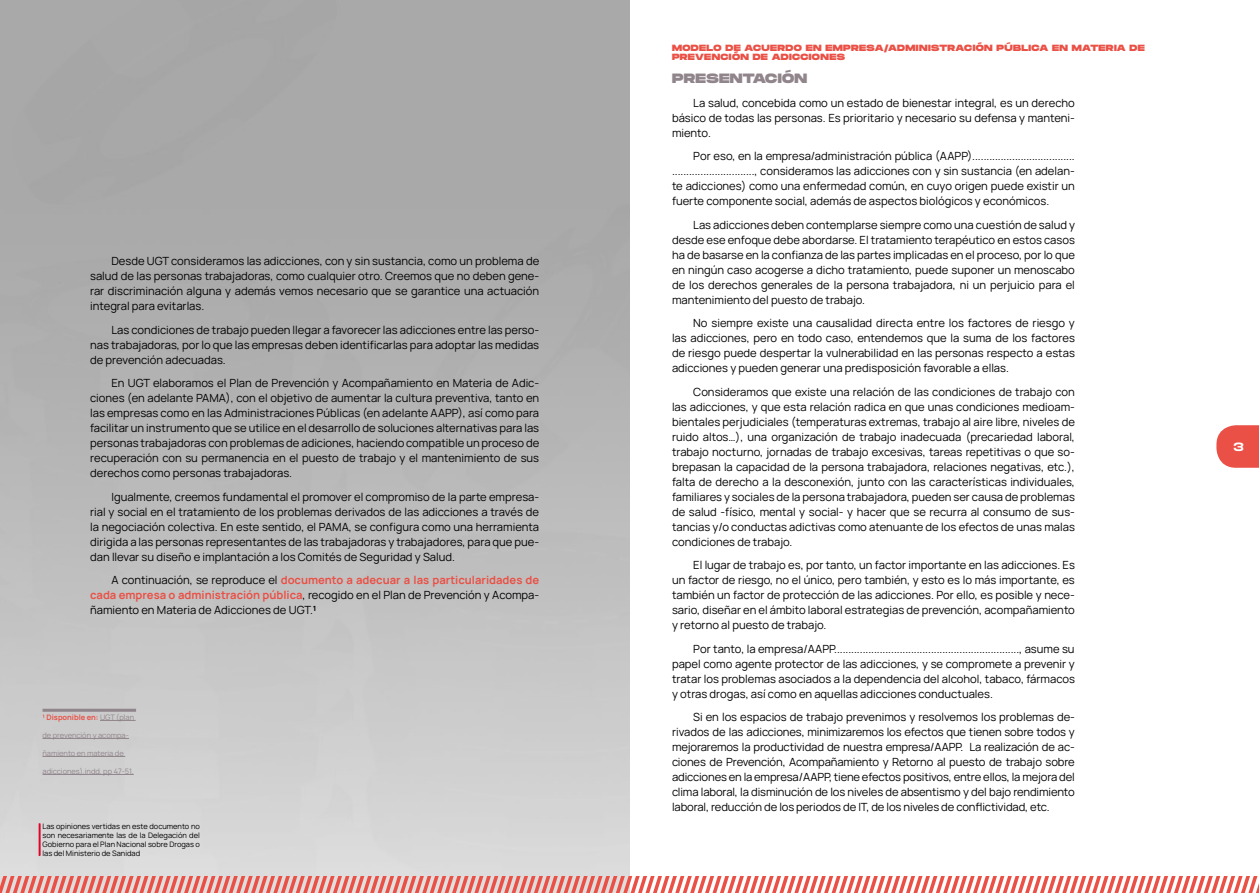
<style>
.page{position:relative;width:1259px;height:893px;background:#fff}
.page>*{position:absolute;margin:0;border:0;box-sizing:border-box;transform-origin:0 0}
.t1{font:800 13.5px "Monument Extended";letter-spacing:.025em;color:#91858c}
.t2{font:12px "Monument Extended";color:#fff}
.t3{font:11.25px/15px "Manrope";color:#000;text-align:justify}
.t4{font:800 9px/8.2px "Monument Extended";letter-spacing:.04em;color:#ea5045}
.t5{font:7.5px/9px "Manrope";color:#000;text-align:justify}
.t6{font:7.5px "Manrope";color:#91858c}
.t7{font:700 7.5px "Manrope";color:#ea5045}
.s1{font-weight:700;color:#ea5045}
.s2{font-weight:800}
.s3{font-weight:400;color:#91858c}
</style>
<div class="page">
<img style="left:0;top:0;width:629px;height:876px">
<hr style="left:43px;top:709px;width:93px;height:3px;background:#91858c">
<hr style="left:100px;top:720px;width:36px;height:1px;background:#91858c">
<hr style="left:43px;top:738px;width:86px;height:1px;background:#91858c">
<hr style="left:43px;top:756px;width:82px;height:1px;background:#91858c">
<hr style="left:43px;top:774px;width:91px;height:1px;background:#91858c">
<div style="left:39px;top:823px;width:1px;height:33px;border:2px solid #dd052b"></div>
<svg style="left:0;top:876px;width:1259px;height:17px"></svg>
<svg style="left:1216px;top:425px;width:43px;height:43px;background:#ec6258"></svg>
<p class="t3" style="left:90px;top:253px;width:450px;text-indent:21px">Desde UGT consideramos las adicciones, con y sin sustancia, como un problema de salud de las personas trabajadoras, como cualquier otro. Creemos que no deben gene&shy;rar discriminación alguna y además vemos necesario que se garantice una actuación integral para evitarlas.</p>
<p class="t3" style="left:90px;top:321px;width:450px;text-indent:21px">Las condiciones de trabajo pueden llegar a favorecer las adicciones entre las perso&shy;nas trabajadoras, por lo que las empresas deben identificarlas para adoptar las medidas de prevención adecuadas.</p>
<p class="t3" style="left:90px;top:375px;width:450px;text-indent:21px">En UGT elaboramos el Plan de Prevención y Acompañamiento en Materia de Adic&shy;ciones (en adelante PAMA), con el objetivo de aumentar la cultura preventiva, tanto en las empresas como en las Administraciones Públicas (en adelante AAPP), así como para facilitar un instrumento que se utilice en el desarrollo de soluciones alternativas para las personas trabajadoras con problemas de adiciones, haciendo compatible un proceso de recuperación con su permanencia en el puesto de trabajo y el mantenimiento de sus derechos como personas trabajadoras.</p>
<p class="t3" style="left:90px;top:488px;width:450px;text-indent:21px">Igualmente, creemos fundamental el promover el compromiso de la parte empresa&shy;rial y social en el tratamiento de los problemas derivados de las adicciones a través de la negociación colectiva. En este sentido, el PAMA, se configura como una herramienta dirigida a las personas representantes de las trabajadoras y trabajadores, para que pue&shy;dan llevar su diseño e implantación a los Comités de Seguridad y Salud.</p>
<p class="t3" style="left:90px;top:572px;width:450px;text-indent:21px">A continuación, se reproduce el <span class="s1">documento a adecuar a las particularidades de cada empresa o administración pública</span>, recogido en el Plan de Prevención y Acompa&shy;ñamiento en Materia de Adicciones de UGT.<span class="s2">¹</span></p>
<p class="t7" style="left:43px;top:711px;width:93px">¹ Disponible en: <span class="s3">UGT (plan</span></p>
<p class="t6" style="left:43px;top:730px;width:88px">de prevención y acompa-</p>
<p class="t6" style="left:43px;top:748px;width:83px">ñamiento en materia de</p>
<p class="t6" style="left:43px;top:766px;width:93px">adicciones).indd. pp 47-51.</p>
<p class="t5" style="left:43px;top:821px;width:159px">Las opiniones vertidas en este documento no son necesariamente las de la Delegación del Gobierno para el Plan Nacional sobre Drogas o las del Ministerio de Sanidad</p>
<p class="t4" style="left:672px;top:44px;width:474px">MODELO DE ACUERDO EN EMPRESA/ADMINISTRACIÓN PÚBLICA EN MATERIA DE<br>PREVENCIÓN DE ADICCIONES</p>
<p class="t1" style="left:672px;top:68px;width:137px">PRESENTACIÓN</p>
<p class="t3" style="left:672px;top:94px;width:404px;text-indent:21px">La salud, concebida como un estado de bienestar integral, es un derecho básico de todas las personas. Es prioritario y necesario su defensa y manteni&shy;miento.</p>
<p class="t3" style="left:672px;top:148px;width:404px;text-indent:21px">Por eso, en la empresa/administración pública (AAPP).................................... ............................., consideramos las adicciones con y sin sustancia (en adelan&shy;te adicciones) como una enfermedad común, en cuyo origen puede existir un fuerte componente social, además de aspectos biológicos y económicos.</p>
<p class="t3" style="left:672px;top:216px;width:404px;text-indent:21px">Las adicciones deben contemplarse siempre como una cuestión de salud y desde ese enfoque debe abordarse. El tratamiento terapéutico en estos casos ha de basarse en la confianza de las partes implicadas en el proceso, por lo que en ningún caso acogerse a dicho tratamiento, puede suponer un menoscabo de los derechos generales de la persona trabajadora, ni un perjuicio para el mantenimiento del puesto de trabajo.</p>
<p class="t3" style="left:672px;top:315px;width:404px;text-indent:21px">No siempre existe una causalidad directa entre los factores de riesgo y las adicciones, pero en todo caso, entendemos que la suma de los factores de riesgo puede despertar la vulnerabilidad en las personas respecto a estas adicciones y pueden generar una predisposición favorable a ellas.</p>
<p class="t3" style="left:672px;top:383px;width:404px;text-indent:21px">Consideramos que existe una relación de las condiciones de trabajo con las adicciones, y que esta relación radica en que unas condiciones medioam&shy;bientales perjudiciales (temperaturas extremas, trabajo al aire libre, niveles de ruido altos…), una organización de trabajo inadecuada (precariedad laboral, trabajo nocturno, jornadas de trabajo excesivas, tareas repetitivas o que so&shy;brepasan la capacidad de la persona trabajadora, relaciones negativas, etc.), falta de derecho a la desconexión, junto con las características individuales, familiares y sociales de la persona trabajadora, pueden ser causa de problemas de salud -físico, mental y social- y hacer que se recurra al consumo de sus&shy;tancias y/o conductas adictivas como atenuante de los efectos de unas malas condiciones de trabajo.</p>
<p class="t3" style="left:672px;top:557px;width:404px;text-indent:21px">El lugar de trabajo es, por tanto, un factor importante en las adicciones. Es un factor de riesgo, no el único, pero también, y esto es lo más importante, es también un factor de protección de las adicciones. Por ello, es posible y nece&shy;sario, diseñar en el ámbito laboral estrategias de prevención, acompañamiento y retorno al puesto de trabajo.</p>
<p class="t3" style="left:672px;top:640px;width:404px;text-indent:21px">Por tanto, la empresa/AAPP................................................................., asume su papel como agente protector de las adicciones, y se compromete a prevenir y tratar los problemas asociados a la dependencia del alcohol, tabaco, fármacos y otras drogas, así como en aquellas adicciones conductuales.</p>
<p class="t3" style="left:672px;top:709px;width:404px;text-indent:21px">Si en los espacios de trabajo prevenimos y resolvemos los problemas de&shy;rivados de las adicciones, minimizaremos los efectos que tienen sobre todos y mejoraremos la productividad de nuestra empresa/AAPP. La realización de ac&shy;ciones de Prevención, Acompañamiento y Retorno al puesto de trabajo sobre adicciones en la empresa/AAPP, tiene efectos positivos, entre ellos, la mejora del clima laboral, la disminución de los niveles de absentismo y del bajo rendimiento laboral, reducción de los periodos de IT, de los niveles de conflictividad, etc.</p>
<p class="t2" style="left:1233px;top:438px;width:12px">3</p>
</div>
